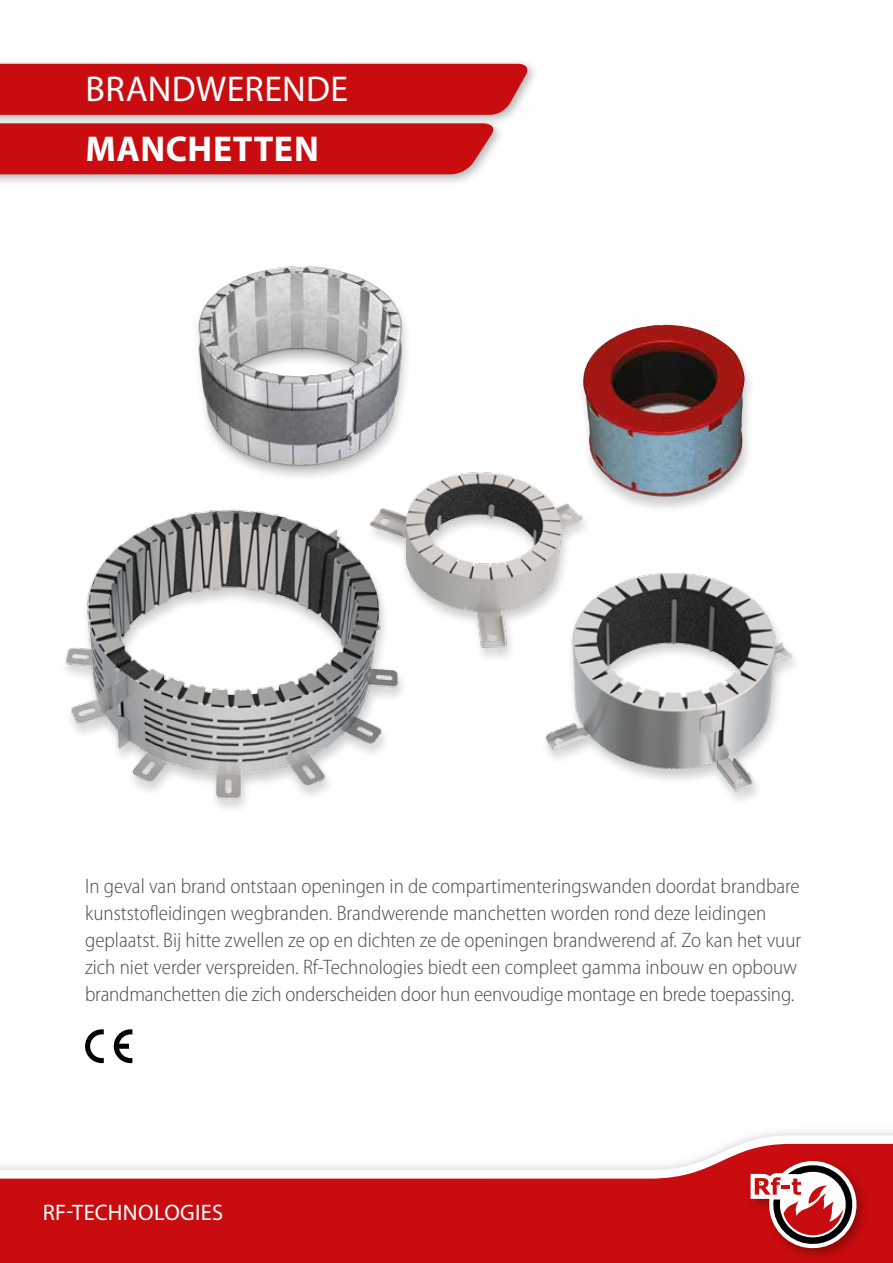
<style>
.page{position:relative;width:893px;height:1263px;background:#fff}
.page>*{position:absolute;margin:0;border:0;box-sizing:border-box;transform-origin:0 0}
.t1{font:36px "Myriad Pro";letter-spacing:.01em;color:#fff}
.t2{font:700 36px "Myriad Pro";letter-spacing:.015em;color:#fff}
.t3{font:22.5px "Myriad Pro";letter-spacing:.015em;color:#fff}
.t4{font:300 semi-condensed 21px/27px "Myriad Pro";color:#4a4a49}
</style>
<div class="page">
<div style="left:576px;top:324px;width:180px;height:190px;background:#000;opacity:.2"></div>
<img style="left:583px;top:325px;width:163px;height:172px">
<svg style="left:0;top:1144px;width:893px;height:119px;fill:#c90c0f"></svg>
<img style="left:742px;top:1152px;width:132px;height:111px">
<svg style="left:746px;top:1152px;width:125px;height:100px"></svg>
<div style="left:0;top:58px;width:539px;height:69px;background:#000;opacity:.3"></div>
<div style="left:0;top:64px;width:532px;height:51px;background:#c90c0f"></div>
<div style="left:0;top:117px;width:505px;height:69px;background:#000;opacity:.3"></div>
<div style="left:0;top:123px;width:499px;height:51px;background:#c90c0f"></div>
<svg style="left:114px;top:1029px;width:18px;height:34px"></svg>
<svg style="left:85px;top:1029px;width:19px;height:34px"></svg>
<img style="left:197px;top:266px;width:210px;height:211px">
<img style="left:329px;top:438px;width:305px;height:220px">
<img style="left:65px;top:480px;width:390px;height:329px">
<img style="left:493px;top:543px;width:302px;height:258px">
<h1 class="t1" style="left:85px;top:67px;width:260px">BRANDWEREN DE</h1>
<h1 class="t2" style="left:85px;top:125px;width:235px">MANCHETTEN</h1>
<p class="t4" style="left:85px;top:873px;width:718px">In geval van brand ontstaan openingen in de compartimenteringswanden doordat brandbare kunststofleidingen wegbranden. Brandwerende manchetten worden rond deze leidingen geplaatst. Bij hitte zwellen ze op en dichten ze de openingen brandwerend af. Zo kan het vuur zich niet verder verspreiden. Rf-Technologies biedt een compleet gamma inbouw en opbouw brandmanchetten die zich onderscheiden door hun eenvoudige montage en brede toepassing.</p>
<p class="t3" style="left:43px;top:1199px;width:182px">RF-TECHNOLOGIES</p>
</div>
